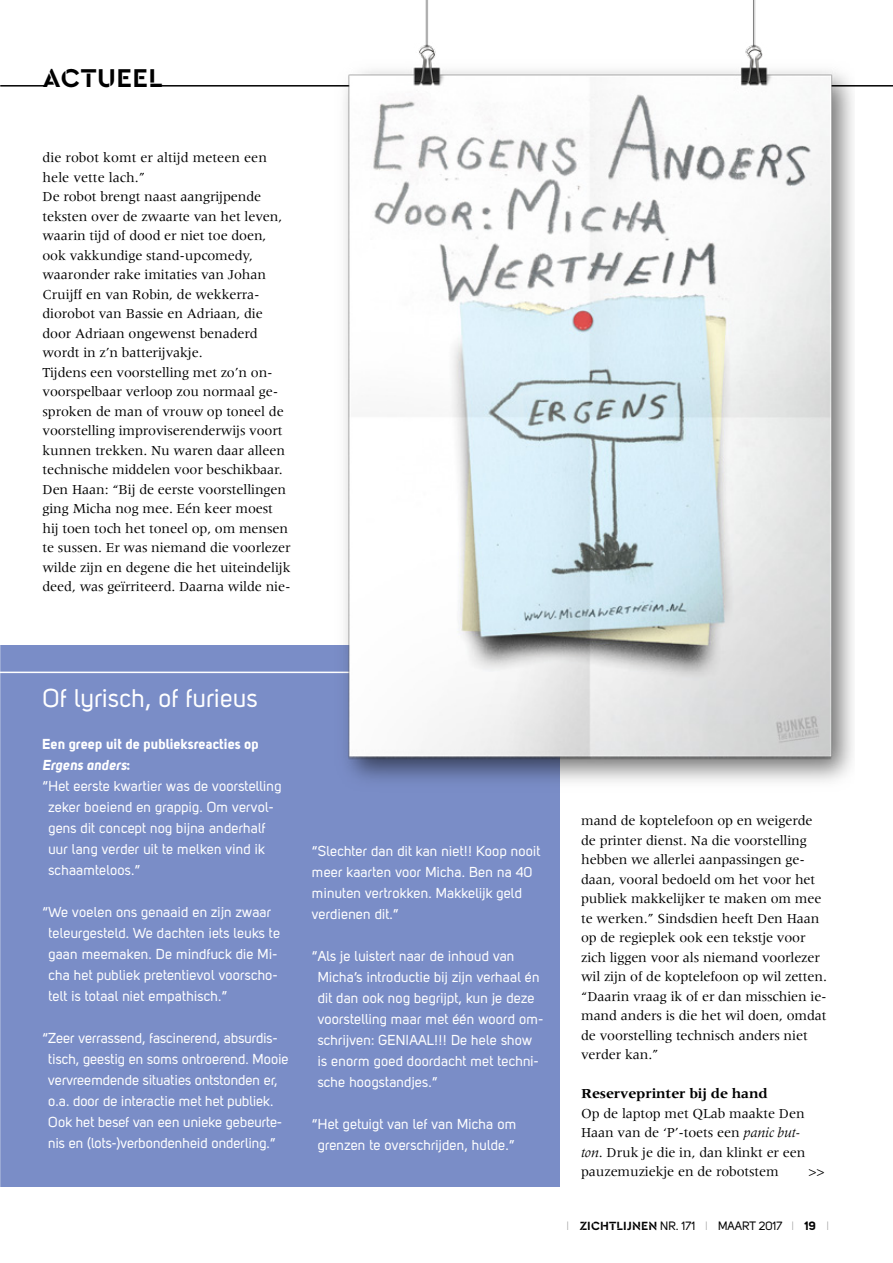
<style>
.page{position:relative;width:893px;height:1263px;background:#fff}
.page>*{position:absolute;margin:0;border:0;box-sizing:border-box;transform-origin:0 0}
.t1{font:700 27px "Cera Stencil PRO";letter-spacing:.02em;color:#000}
.t2{font:25.5px "Uni Sans Regular";letter-spacing:.01em;color:#fff}
.t3{font:14.25px/19.5px "Meridien";letter-spacing:-.01em;color:#000}
.t4{font:14.25px/21px "Uni Sans Regular";letter-spacing:.01em;color:#fff}
.t5{font:14.25px "Uni Sans Bold";letter-spacing:.01em;color:#fff}
.t6{font:700 14.25px "Meridien";letter-spacing:-.01em;color:#000}
.t7{font:14.25px "Uni Sans Bold Italic";letter-spacing:.01em;color:#fff}
.t8{font:13.5px "Meridien";color:#000}
.t9{font:12px "Uni Sans Regular";letter-spacing:-.005em;color:#000}
.s1{font-family:"Uni Sans Bold"}
.s2{font-style:italic}
.s3{font-family:"Uni Sans Light";color:#878787}
.s4{font-family:"Cera Stencil PRO";font-weight:700;font-size:12.45px}
</style>
<div class="page">
<div style="left:0;top:645px;width:560px;height:541px;background:#7a8dc7"></div>
<hr style="left:0;top:85px;width:46px;height:2px;background:#000">
<hr style="left:155px;top:85px;width:738px;height:2px;background:#000">
<hr style="left:0;top:672px;width:570px;height:1px;background:#fff">
<img style="left:329px;top:0;width:526px;height:782px">
<h1 class="t1" style="left:43px;top:60px;width:121px">ACTUEEL</h1>
<p class="t3" style="left:43px;top:148px;width:250px">die robot komt er altijd meteen een hele vette lach.”<br>De robot brengt naast aangrijpende teksten over de zwaarte van het leven, waarin tijd of dood er niet toe doen, ook vakkundige stand-upcomedy, waaronder rake imitaties van Johan Cruijff en van Robin, de wekkerra&shy;diorobot van Bassie en Adriaan, die door Adriaan ongewenst benaderd wordt in z’n batterijvakje.<br>Tijdens een voorstelling met zo’n on&shy;voorspelbaar verloop zou normaal ge&shy;sproken de man of vrouw op toneel de voorstelling improviserenderwijs voort kunnen trekken. Nu waren daar alleen technische middelen voor beschikbaar.<br>Den Haan: “Bij de eerste voorstellingen ging Micha nog mee. Eén keer moest hij toen toch het toneel op, om mensen te sussen. Er was niemand die voorlezer wilde zijn en degene die het uiteindelijk deed, was geïrriteerd. Daarna wilde nie-</p>
<h2 class="t2" style="left:43px;top:683px;width:217px">Of lyrisch, of furieus</h2>
<p class="t5" style="left:43px;top:735px;width:218px">Een greep uit de publieksreacties op</p>
<p class="t7" style="left:43px;top:756px;width:89px">Ergens anders<span class="s1">:</span></p>
<p class="t4" style="left:48px;top:775px;width:235px;text-indent:-6px">“Het eerste kwartier was de voorstelling zeker boeiend en grappig. Om vervol&shy;gens dit concept nog bijna anderhalf uur lang verder uit te melken vind ik schaamteloos.”</p>
<p class="t4" style="left:48px;top:901px;width:233px;text-indent:-6px">“We voelen ons genaaid en zijn zwaar teleurgesteld. We dachten iets leuks te gaan meemaken. De mindfuck die Mi&shy;cha het publiek pretentievol voorscho&shy;telt is totaal niet empathisch.”</p>
<p class="t4" style="left:48px;top:1027px;width:242px;text-indent:-6px">“Zeer verrassend, fascinerend, absurdis&shy;tisch, geestig en soms ontroerend. Mooie vervreemdende situaties ontstonden er, o.a. door de interactie met het publiek.<br>Ook het besef van een unieke gebeurte&shy;nis en (lots-)verbondenheid onderling.”</p>
<p class="t4" style="left:312px;top:840px;width:230px">“Slechter dan dit kan niet!! Koop nooit meer kaarten voor Micha. Ben na 40 minuten vertrokken. Makkelijk geld verdienen dit.”</p>
<p class="t4" style="left:318px;top:945px;width:227px;text-indent:-6px">“Als je luistert naar de inhoud van Micha’s introductie bij zijn verhaal én dit dan ook nog begrijpt, kun je deze voorstelling maar met één woord om&shy;schrijven: GENIAAL!!! De hele show is enorm goed doordacht met techni&shy;sche hoogstandjes.”</p>
<p class="t4" style="left:312px;top:1113px;width:206px;text-align:center">“Het getuigt van lef van Micha om grenzen te overschrijden, hulde.”</p>
<p class="t3" style="left:581px;top:811px;width:247px">mand de koptelefoon op en weigerde de printer dienst. Na die voorstelling hebben we allerlei aanpassingen ge&shy;daan, vooral bedoeld om het voor het publiek makkelijker te maken om mee te werken.” Sindsdien heeft Den Haan op de regieplek ook een tekstje voor zich liggen voor als niemand voorlezer wil zijn of de koptelefoon op wil zetten. “Daarin vraag ik of er dan misschien ie&shy;mand anders is die het wil doen, omdat de voorstelling technisch anders niet verder kan.”</p>
<p class="t6" style="left:581px;top:1085px;width:188px">Reserveprinter bij de hand</p>
<p class="t3" style="left:581px;top:1103px;width:226px">Op de laptop met QLab maakte Den Haan van de ‘P’-toets een <span class="s2">panic but&shy;ton</span>. Druk je die in, dan klinkt er een pauzemuziekje en de robotstem</p>
<p class="t8" style="left:809px;top:1165px;width:18px">&gt;&gt;</p>
<p class="t9" style="left:567px;top:1219px;width:264px"><span class="s3">I</span> <span class="s4">ZICHTLIJNEN</span> NR. 171 <span class="s3">I</span> MAART 2017 <span class="s3">I</span> <span class="s1">19</span> <span class="s3">I</span></p>
</div>
